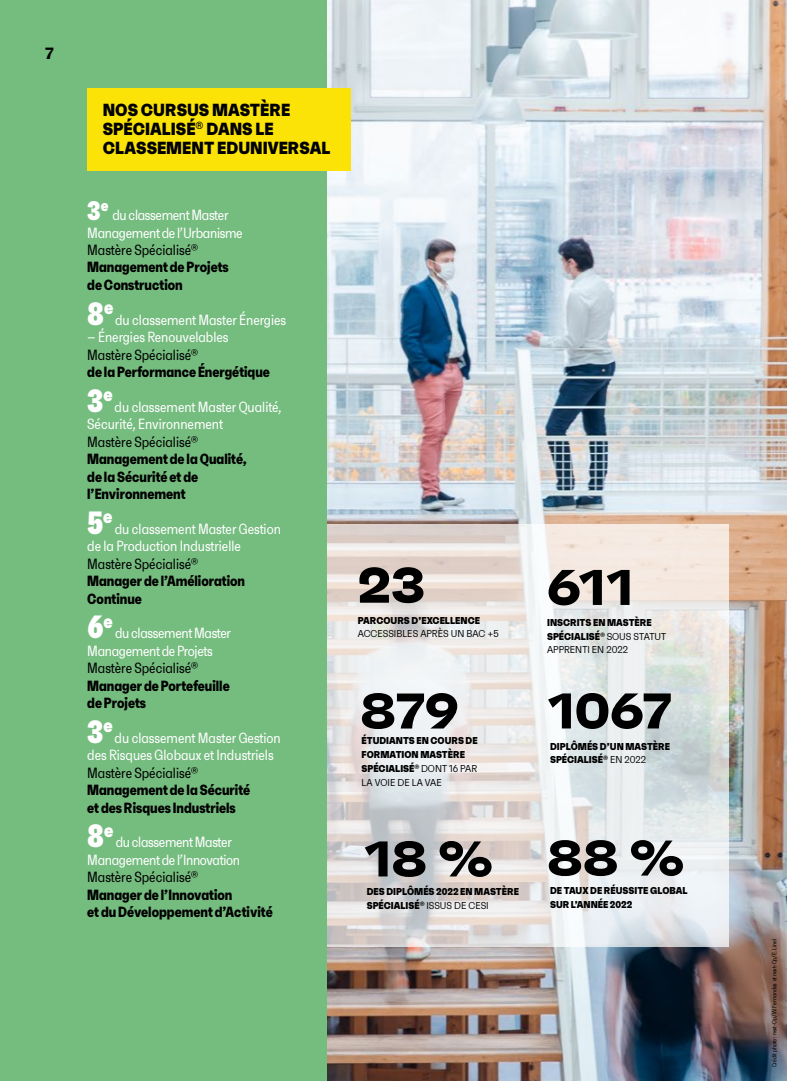
<style>
.page{position:relative;width:787px;height:1081px;background:#fff}
.page>*{position:absolute;margin:0;border:0;box-sizing:border-box;transform-origin:0 0}
.t1{font:800 expanded 50px "Faktum";color:#000}
.t2{font:800 32.12px "Faktum X Con";color:#fff}
.t3{font:800 26.75px "Faktum X Con";color:#fff}
.t4{font:800 17.5px/18.8px "Faktum Con";color:#000}
.t5{font:700 16.25px "Faktum";color:#000}
.t6{font:700 14.75px/17.4px "Faktum X Con";color:#000}
.t7{font:14.75px/17.4px "Faktum X Con";color:#fff}
.t8{font:14.75px "Faktum X Con";color:#000}
.t9{font:14.75px/17.4px "Faktum X Con";letter-spacing:-.02em;color:#fff}
.t10{font:800 10px/13.8px "Faktum Con";color:#000}
.t11{font:10px "Faktum Con";color:#000}
.t12{font:6.25px "Faktum X Con";letter-spacing:-.01em;color:#000}
.s1{font-weight:400}
</style>
<div class="page">
<img style="left:327px;top:0;width:460px;height:1081px">
<div style="left:0;top:0;width:327px;height:1081px;background:#75bc7f"></div>
<svg style="left:327px;top:524px;width:401px;height:423px"></svg>
<div style="left:87px;top:88px;width:263px;height:82px;background:#fbe307"></div>
<p class="t5" style="left:45px;top:43px;width:10px">7</p>
<p class="t4" style="left:103px;top:100px;width:229px">NOS CURSUS MASTÈRE<br>SPÉCIALISÉ<sup>®</sup> DANS LE<br>CLASSEMENT EDUNIVERSAL</p>
<h3 class="t3" style="left:87px;top:193px;width:23px">3<sup>e</sup></h3>
<p class="t9" style="left:87px;top:206px;width:157px;text-indent:25px">du classement Master<br>Management de l’Urbanisme</p>
<p class="t8" style="left:87px;top:241px;width:113px">Mastère Spécialisé®</p>
<p class="t6" style="left:87px;top:258px;width:143px">Management de Projets de Construction</p>
<h2 class="t2" style="left:87px;top:292px;width:28px">8<sup>e</sup></h2>
<p class="t7" style="left:115px;top:311px;width:172px">du classement Master Énergies</p>
<p class="t7" style="left:87px;top:328px;width:143px">– Énergies Renouvelables</p>
<p class="t8" style="left:87px;top:346px;width:113px">Mastère Spécialisé®</p>
<p class="t6" style="left:87px;top:363px;width:184px">de la Performance Énergétique</p>
<h2 class="t2" style="left:87px;top:379px;width:27px">3<sup>e</sup></h2>
<p class="t7" style="left:87px;top:398px;width:196px;text-indent:27px">du classement Master Qualité,<br>Sécurité, Environnement</p>
<p class="t8" style="left:87px;top:433px;width:113px">Mastère Spécialisé®</p>
<p class="t6" style="left:87px;top:450px;width:161px">Management de la Qualité, de la Sécurité et de l’Environnement</p>
<h2 class="t2" style="left:87px;top:501px;width:27px">5<sup>e</sup></h2>
<p class="t7" style="left:87px;top:520px;width:195px;text-indent:28px">du classement Master Gestion de la Production Industrielle</p>
<p class="t8" style="left:87px;top:555px;width:113px">Mastère Spécialisé®</p>
<p class="t6" style="left:87px;top:572px;width:159px">Manager de l’Amélioration<br>Continue</p>
<h2 class="t2" style="left:87px;top:606px;width:27px">6<sup>e</sup></h2>
<p class="t9" style="left:87px;top:624px;width:145px;text-indent:28px">du classement Master<br>Management de Projets</p>
<p class="t8" style="left:87px;top:659px;width:113px">Mastère Spécialisé®</p>
<p class="t6" style="left:87px;top:676px;width:144px">Manager de Portefeuille de Projets</p>
<h2 class="t2" style="left:87px;top:710px;width:27px">3<sup>e</sup></h2>
<p class="t7" style="left:87px;top:729px;width:195px;text-indent:27px">du classement Master Gestion des Risques Globaux et Industriels</p>
<p class="t8" style="left:87px;top:764px;width:113px">Mastère Spécialisé®</p>
<p class="t6" style="left:87px;top:781px;width:165px">Management de la Sécurité et des Risques Industriels</p>
<h2 class="t2" style="left:87px;top:815px;width:28px">8<sup>e</sup></h2>
<p class="t9" style="left:87px;top:833px;width:154px;text-indent:28px">du classement Master<br>Management de l’Innovation</p>
<p class="t8" style="left:87px;top:868px;width:113px">Mastère Spécialisé®</p>
<p class="t6" style="left:87px;top:885px;width:187px">Manager de l’Innovation<br>et du Développement d’Activité</p>
<h1 class="t1" style="left:357px;top:552px;width:69px">23</h1>
<h1 class="t1" style="left:547px;top:554px;width:88px">611</h1>
<p class="t10" style="left:358px;top:613px;width:124px">PARCOURS D’EXCELLENCE</p>
<p class="t11" style="left:358px;top:628px;width:142px">ACCESSIBLES APRÈS UN BAC +5</p>
<p class="t10" style="left:547px;top:615px;width:121px">INSCRITS EN MASTÈRE<br>SPÉCIALISÉ® <span class="s1">SOUS STATUT<br>APPRENTI EN 2022</span></p>
<h1 class="t1" style="left:360px;top:678px;width:100px">879</h1>
<h1 class="t1" style="left:547px;top:678px;width:125px">1067</h1>
<p class="t10" style="left:361px;top:734px;width:118px">ÉTUDIANTS EN COURS DE<br>FORMATION MASTÈRE<br>SPÉCIALISÉ® <span class="s1">DONT 16 PAR<br>LA VOIE DE LA VAE</span></p>
<p class="t10" style="left:550px;top:739px;width:122px">DIPLÔMÉS D’UN MASTÈRE<br>SPÉCIALISÉ® <span class="s1">EN 2022</span></p>
<h1 class="t1" style="left:364px;top:825px;width:322px">18 % 88 %</h1>
<p class="t10" style="left:367px;top:884px;width:154px">DES DIPLÔMÉS 2022 EN MASTÈRE<br>SPÉCIALISÉ® <span class="s1">ISSUS DE CESI</span></p>
<p class="t10" style="left:550px;top:883px;width:139px">DE TAUX DE RÉUSSITE GLOBAL<br>SUR L’ANNÉE 2022</p>
<p class="t12" style="left:770px;top:1067px;width:130px;rotate:-90deg">Crédit photo : next-Op/W. Fernandes et next-Op/E. Linel</p>
</div>
